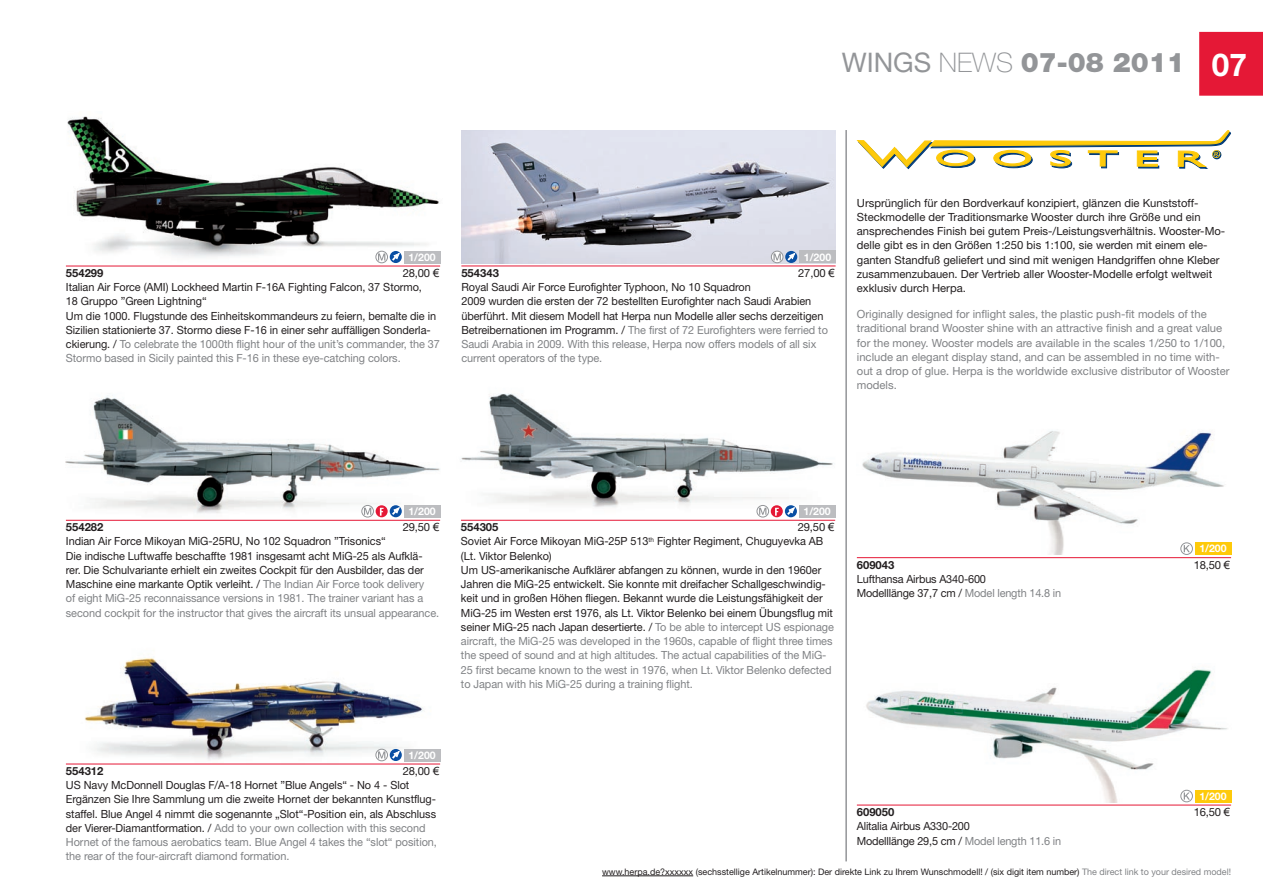
<style>
.page{position:relative;width:1263px;height:893px;background:#fff}
.page>*{position:absolute;margin:0;border:0;box-sizing:border-box;transform-origin:0 0}
.t1{font:700 31.5px "Helvetica Neue";color:#fff}
.t2{font:900 27px "Helvetica Neue";color:#939598}
.t3{font:11.25px/14.2px "Helvetica Neue";letter-spacing:-.005em;color:#231f20}
.t4{font:11.25px/14.2px "Helvetica Neue";color:#808285}
.t5{font:700 11.25px "Helvetica Neue";color:#231f20}
.t6{font:700 10.5px "Helvetica Neue";color:#fff}
.t7{font:9px "Helvetica Neue";color:#231f20}
.s1{font-weight:400}
.s2{font-weight:100}
.s3{font-family:"Arial"}
.s4{color:#808285}
</style>
<div class="page">
<hr style="left:602px;top:875px;width:91px;height:1px;background:#231f20">
<img style="left:66px;top:397px;width:374px;height:123px">
<svg style="left:376px;top:505px;width:12px;height:12px"></svg>
<svg style="left:380px;top:508px;width:4px;height:8px"></svg>
<svg style="left:390px;top:505px;width:12px;height:12px"></svg>
<svg style="left:390px;top:507px;width:10px;height:10px"></svg>
<svg style="left:362px;top:505px;width:11px;height:12px"></svg>
<div style="left:362px;top:505px;width:12px;height:12px;border:1px solid #939598;border-radius:50%"></div>
<svg style="left:364px;top:508px;width:7px;height:7px"></svg>
<div style="left:404px;top:505px;width:36px;height:12px;background:#bcbdc0"></div>
<hr style="left:66px;top:520px;width:374px;height:1px;background:#e51836">
<img style="left:67px;top:116px;width:374px;height:148px">
<div style="left:404px;top:251px;width:36px;height:12px;background:#bcbdc0"></div>
<hr style="left:66px;top:266px;width:374px;height:1px;background:#e51836">
<svg style="left:390px;top:251px;width:12px;height:12px"></svg>
<div style="left:376px;top:251px;width:11px;height:12px;background:#a5a6a9;border-radius:50%"></div>
<div style="left:376px;top:251px;width:12px;height:12px;border:1px solid #939598;border-radius:50%"></div>
<svg style="left:378px;top:253px;width:22px;height:10px"></svg>
<img style="left:461px;top:393px;width:375px;height:128px">
<svg style="left:771px;top:505px;width:12px;height:12px"></svg>
<svg style="left:775px;top:508px;width:4px;height:8px"></svg>
<svg style="left:785px;top:505px;width:12px;height:12px"></svg>
<svg style="left:785px;top:507px;width:10px;height:10px"></svg>
<svg style="left:757px;top:505px;width:12px;height:12px"></svg>
<div style="left:757px;top:505px;width:12px;height:12px;border:1px solid #939598;border-radius:50%"></div>
<svg style="left:759px;top:508px;width:7px;height:7px"></svg>
<div style="left:799px;top:505px;width:36px;height:12px;background:#bcbdc0"></div>
<hr style="left:461px;top:520px;width:374px;height:1px;background:#e51836">
<img style="left:461px;top:130px;width:375px;height:133px">
<div style="left:799px;top:251px;width:37px;height:12px;background:#bcbdc0"></div>
<hr style="left:461px;top:266px;width:375px;height:1px;background:#e51836">
<svg style="left:785px;top:251px;width:12px;height:12px"></svg>
<div style="left:771px;top:251px;width:12px;height:12px;border:1px solid #939598;border-radius:50%"></div>
<svg style="left:773px;top:253px;width:22px;height:10px"></svg>
<svg style="left:856px;top:130px;width:375px;height:40px"></svg>
<img style="left:866px;top:669px;width:362px;height:133px">
<div style="left:1195px;top:790px;width:36px;height:12px;background:#feca0a"></div>
<hr style="left:857px;top:805px;width:374px;height:1px;background:#e51836">
<svg style="left:1181px;top:790px;width:11px;height:12px"></svg>
<div style="left:1180px;top:790px;width:13px;height:12px;border:1px solid #939598;border-radius:50%"></div>
<svg style="left:1184px;top:792px;width:6px;height:8px"></svg>
<img style="left:862px;top:430px;width:369px;height:125px">
<div style="left:1195px;top:543px;width:36px;height:12px;background:#feca0a"></div>
<hr style="left:857px;top:557px;width:374px;height:1px;background:#e51836">
<svg style="left:1181px;top:543px;width:11px;height:11px"></svg>
<div style="left:1180px;top:543px;width:13px;height:12px;border:1px solid #939598;border-radius:50%"></div>
<svg style="left:1184px;top:545px;width:6px;height:7px"></svg>
<img style="left:74px;top:658px;width:360px;height:106px">
<div style="left:404px;top:749px;width:36px;height:12px;background:#bcbdc0"></div>
<hr style="left:66px;top:764px;width:374px;height:1px;background:#e51836">
<svg style="left:390px;top:749px;width:12px;height:12px"></svg>
<div style="left:376px;top:749px;width:11px;height:12px;background:#a2a4a7;border-radius:50%"></div>
<div style="left:376px;top:749px;width:12px;height:12px;border:1px solid #939598;border-radius:50%"></div>
<svg style="left:378px;top:751px;width:22px;height:10px"></svg>
<hr style="left:845px;top:130px;width:2px;height:731px;background:#939598">
<div style="left:1199px;top:32px;width:64px;height:64px;background:#e51836"></div>
<h2 class="t2" style="left:842px;top:46px;width:345px"><span class="s1">WINGS</span> <span class="s2">NEWS</span> 07-08 2011</h2>
<h1 class="t1" style="left:1212px;top:45px;width:37px">07</h1>
<p class="t6" style="left:408px;top:251px;width:29px">1/200</p>
<p class="t6" style="left:804px;top:250px;width:29px">1/200</p>
<p class="t3" style="left:66px;top:266px;width:375px;text-indent:337px">28,00 <span class="s3">€ </span>Italian Air Force (AMI) Lockheed Martin F-16A Fighting Falcon, 37 Stormo,<br>18 Gruppo ”Green Lightning“<br>Um die 1000. Flugstunde des Einheitskommandeurs zu feiern, bemalte die in Sizilien stationierte 37. Stormo diese F-16 in einer sehr auffälligen Sonderla&shy;ckierung. / <span class="s4">To celebrate the 1000th flight hour of the unit’s commander, the 37<br>Stormo based in Sicily painted this F-16 in these eye-catching colors.</span></p>
<p class="t5" style="left:66px;top:266px;width:39px">554299</p>
<p class="t5" style="left:461px;top:266px;width:39px">554343</p>
<p class="t3" style="left:798px;top:266px;width:38px">27,00 <span class="s3">€</span></p>
<p class="t3" style="left:461px;top:280px;width:368px">Royal Saudi Air Force Eurofighter Typhoon, No 10 Squadron<br>2009 wurden die ersten der 72 bestellten Eurofighter nach Saudi Arabien überführt. Mit diesem Modell hat Herpa nun Modelle aller sechs derzeitigen Betreibernationen im Programm. / <span class="s4">The first of 72 Eurofighters were ferried to Saudi Arabia in 2009. With this release, Herpa now offers models of all six current operators of the type.</span></p>
<p class="t3" style="left:857px;top:195px;width:370px">Ursprünglich für den Bordverkauf konzipiert, glänzen die Kunststoff-Steckmodelle der Traditionsmarke Wooster durch ihre Größe und ein ansprechendes Finish bei gutem Preis-/Leistungsverhältnis. Wooster-Mo&shy;delle gibt es in den Größen 1:250 bis 1:100, sie werden mit einem ele&shy;ganten Standfuß geliefert und sind mit wenigen Handgriffen ohne Kleber zusammenzubauen. Der Vertrieb aller Wooster-Modelle erfolgt weltweit exklusiv durch Herpa.</p>
<p class="t4" style="left:857px;top:307px;width:374px">Originally designed for inflight sales, the plastic push-fit models of the traditional brand Wooster shine with an attractive finish and a great value for the money. Wooster models are available in the scales 1/250 to 1/100, include an elegant display stand, and can be assembled in no time with&shy;out a drop of glue. Herpa is the worldwide exclusive distributor of Wooster models.</p>
<p class="t6" style="left:408px;top:505px;width:29px">1/200</p>
<p class="t5" style="left:66px;top:520px;width:39px">554282</p>
<p class="t3" style="left:403px;top:520px;width:38px">29,50 <span class="s3">€</span></p>
<p class="t3" style="left:66px;top:534px;width:375px">Indian Air Force Mikoyan MiG-25RU, No 102 Squadron ”Trisonics“<br>Die indische Luftwaffe beschaffte 1981 insgesamt acht MiG-25 als Aufklä&shy;rer. Die Schulvariante erhielt ein zweites Cockpit für den Ausbilder, das der Maschine eine markante Optik verleiht. / <span class="s4">The Indian Air Force took delivery<br>of eight MiG-25 reconnaissance versions in 1981. The trainer variant has a second cockpit for the instructor that gives the aircraft its unsual appearance.</span></p>
<p class="t6" style="left:803px;top:505px;width:29px">1/200</p>
<p class="t3" style="left:461px;top:520px;width:375px;text-indent:337px">29,50 <span class="s3">€ </span>Soviet Air Force Mikoyan MiG-25P 513<sup>th</sup> Fighter Regiment, Chuguyevka AB (Lt. Viktor Belenko)<br>Um US-amerikanische Aufklärer abfangen zu können, wurde in den 1960er Jahren die MiG-25 entwickelt. Sie konnte mit dreifacher Schallgeschwindig&shy;keit und in großen Höhen fliegen. Bekannt wurde die Leistungsfähigkeit der MiG-25 im Westen erst 1976, als Lt. Viktor Belenko bei einem Übungsflug mit seiner MiG-25 nach Japan desertierte. / <span class="s4">To be able to intercept US espionage aircraft, the MiG-25 was developed in the 1960s, capable of flight three times the speed of sound and at high altitudes. The actual capabilities of the MiG-25 first became known to the west in 1976, when Lt. Viktor Belenko defected to Japan with his MiG-25 during a training flight.</span></p>
<p class="t5" style="left:461px;top:520px;width:39px">554305</p>
<p class="t6" style="left:1199px;top:542px;width:29px">1/200</p>
<p class="t5" style="left:857px;top:558px;width:39px">609043</p>
<p class="t3" style="left:1194px;top:557px;width:38px">18,50 <span class="s3">€</span></p>
<p class="t3" style="left:857px;top:571px;width:206px">Lufthansa Airbus A340-600<br>Modelllänge 37,7 cm / <span class="s4">Model length 14.8 in</span></p>
<p class="t6" style="left:408px;top:748px;width:29px">1/200</p>
<p class="t3" style="left:66px;top:764px;width:375px;text-indent:337px">28,00 <span class="s3">€ </span>US Navy McDonnell Douglas F/A-18 Hornet ”Blue Angels“ - No 4 - Slot Ergänzen Sie Ihre Sammlung um die zweite Hornet der bekannten Kunstflug&shy;staffel. Blue Angel 4 nimmt die sogenannte „Slot“-Position ein, als Abschluss der Vierer-Diamantformation. / <span class="s4">Add to your own collection with this second Hornet of the famous aerobatics team. Blue Angel 4 takes the “slot“ position, the rear of the four-aircraft diamond formation.</span></p>
<p class="t5" style="left:66px;top:764px;width:39px">554312</p>
<p class="t6" style="left:1199px;top:790px;width:29px">1/200</p>
<p class="t5" style="left:857px;top:805px;width:39px">609050</p>
<p class="t3" style="left:1194px;top:805px;width:38px">16,50 <span class="s3">€</span></p>
<p class="t3" style="left:857px;top:819px;width:206px">Alitalia Airbus A330-200<br>Modelllänge 29,5 cm / <span class="s4">Model length 11.6 in</span></p>
<p class="t7" style="left:602px;top:866px;width:630px">www.herpa.de?xxxxxx (sechsstellige Artikelnummer): Der direkte Link zu Ihrem Wunschmodell! / (six digit item number) <span class="s4">The direct link to your desired model!</span></p>
</div>
